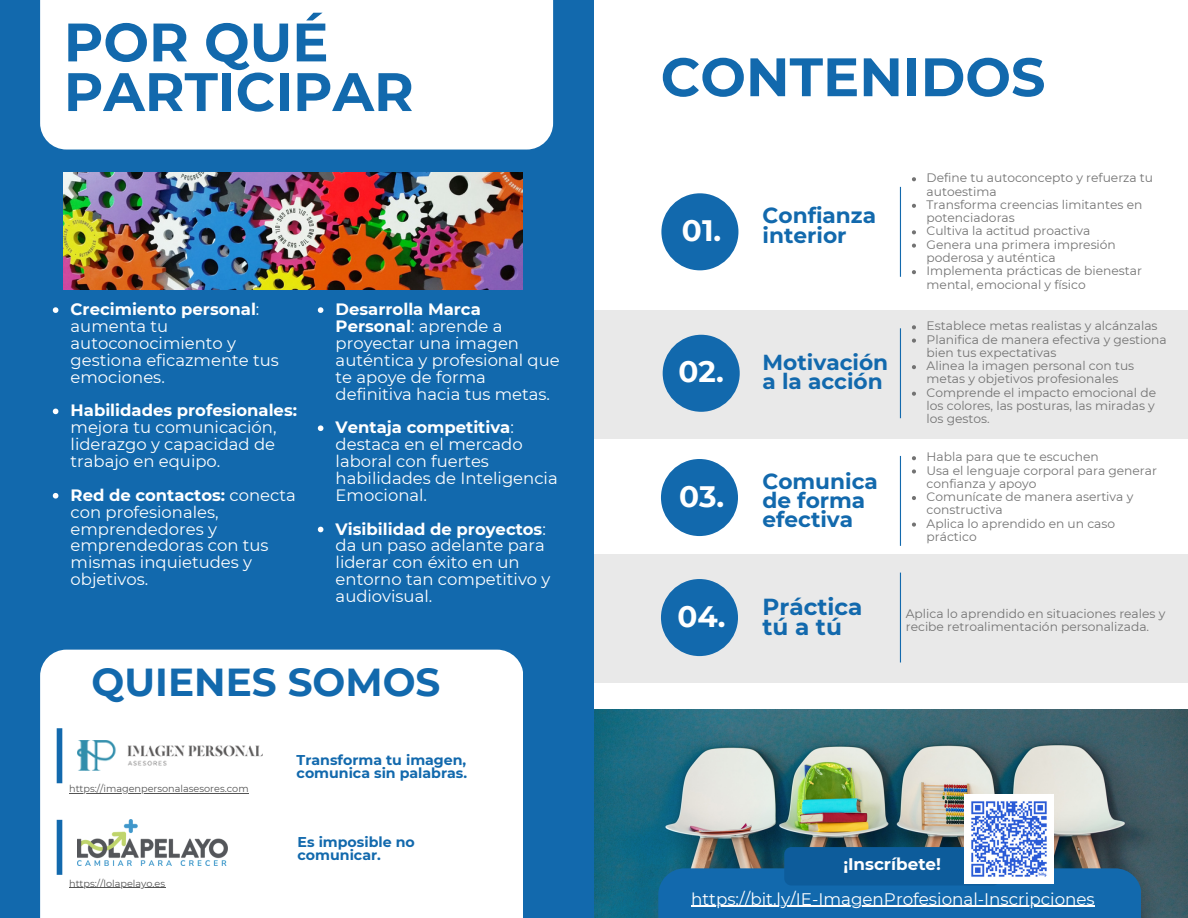
<style>
.page{position:relative;width:1188px;height:918px;background:#fff}
.page>*{position:absolute;margin:0;border:0;box-sizing:border-box;transform-origin:0 0}
.t1{font:700 54px/49.7px "Montserrat";color:#1269ad}
.t2{font:700 39px "Montserrat";color:#1269ad}
.t3{font:700 29.55px "Montserrat";color:#fff}
.t4{font:700 23.25px/20.2px "Montserrat";color:#1269ad}
.t5{font:700 21.75px/19.2px "Montserrat";color:#1269ad}
.t6{font:16.8px "Montserrat";color:#fff}
.t7{font:700 16.8px "Montserrat";color:#fff}
.t8{font:16.5px/16.8px "Montserrat";color:#fff}
.t9{font:700 16.5px "Montserrat";color:#fff}
.t10{font:700 14.25px/12.3px "Montserrat";color:#1269ad}
.t11{font:12.3px/13.2px "Montserrat";color:#737373}
.t12{font:9.75px "Montserrat";color:#545454}
.s1{font-weight:700}
</style>
<div class="page">
<div style="left:491px;top:310px;width:697px;height:128px;background:#e9e9e9"></div>
<div style="left:499px;top:554px;width:689px;height:129px;background:#e9e9e9"></div>
<div style="left:0;top:0;width:594px;height:918px;background:#1269ad"></div>
<img style="left:64px;top:172px;width:459px;height:117px">
<div style="left:40px;top:0;width:513px;height:150px;background:#fff"></div>
<div style="left:40px;top:650px;width:483px;height:268px;background:#fff"></div>
<img style="left:594px;top:710px;width:594px;height:208px">
<div style="left:658px;top:868px;width:483px;height:50px;background:#1269ad"></div>
<div style="left:784px;top:847px;width:216px;height:38px;background:#0d5c9b;border-radius:7px"></div>
<div style="left:57px;top:728px;width:5px;height:55px;background:#1269ad"></div>
<svg style="left:311px;top:51px;width:8px;height:11px"></svg>
<div style="left:661px;top:193px;width:77px;height:77px;background:#1269ad;border-radius:50%"></div>
<div style="left:661px;top:459px;width:77px;height:77px;background:#1269ad;border-radius:50%"></div>
<div style="left:663px;top:335px;width:77px;height:77px;background:#1269ad;border-radius:50%"></div>
<div style="left:661px;top:579px;width:77px;height:77px;background:#1269ad;border-radius:50%"></div>
<hr style="left:900px;top:187px;width:1px;height:90px;background:#1269ad">
<hr style="left:900px;top:573px;width:1px;height:90px;background:#1269ad">
<hr style="left:900px;top:456px;width:1px;height:90px;background:#1269ad">
<img style="left:78px;top:740px;width:184px;height:31px">
<div style="left:57px;top:820px;width:5px;height:55px;background:#1269ad"></div>
<img style="left:78px;top:820px;width:149px;height:46px">
<hr style="left:900px;top:328px;width:1px;height:90px;background:#1269ad">
<img style="left:965px;top:795px;width:89px;height:89px">
<svg style="left:53px;top:307px;width:5px;height:6px"></svg>
<svg style="left:53px;top:409px;width:5px;height:5px"></svg>
<svg style="left:53px;top:493px;width:5px;height:6px"></svg>
<svg style="left:318px;top:307px;width:5px;height:6px"></svg>
<svg style="left:318px;top:425px;width:5px;height:6px"></svg>
<svg style="left:318px;top:527px;width:5px;height:5px"></svg>
<svg style="left:912px;top:177px;width:4px;height:4px"></svg>
<svg style="left:912px;top:204px;width:4px;height:4px"></svg>
<svg style="left:912px;top:230px;width:4px;height:4px"></svg>
<svg style="left:912px;top:244px;width:4px;height:4px"></svg>
<svg style="left:912px;top:270px;width:4px;height:4px"></svg>
<hr style="left:691px;top:906px;width:404px;height:1px;background:#fff">
<hr style="left:69px;top:793px;width:180px;height:1px;background:#545454">
<hr style="left:69px;top:888px;width:96px;height:1px;background:#545454">
<svg style="left:912px;top:325px;width:4px;height:4px"></svg>
<svg style="left:912px;top:339px;width:4px;height:4px"></svg>
<svg style="left:912px;top:365px;width:4px;height:4px"></svg>
<svg style="left:912px;top:392px;width:4px;height:4px"></svg>
<svg style="left:912px;top:456px;width:4px;height:4px"></svg>
<svg style="left:912px;top:469px;width:4px;height:5px"></svg>
<svg style="left:912px;top:496px;width:4px;height:4px"></svg>
<svg style="left:912px;top:523px;width:4px;height:4px"></svg>
<h1 class="t1" style="left:64px;top:17px;width:351px">POR QUÉ<br>PARTICIPAR</h1>
<h3 class="t8" style="left:71px;top:301px;width:210px"><span class="s1">Crecimiento personal</span>: aumenta tu autoconocimiento y gestiona eficazmente tus emociones.</h3>
<h3 class="t9" style="left:71px;top:400px;width:228px">Habilidades profesionales:</h3>
<h3 class="t8" style="left:71px;top:419px;width:207px;text-align:justify">mejora tu comunicación, liderazgo y capacidad de trabajo en equipo.</h3>
<h3 class="t8" style="left:71px;top:486px;width:227px"><span class="s1">Red de contactos:</span> conecta con profesionales, emprendedores y emprendedoras con tus mismas inquietudes y objetivos.</h3>
<h3 class="t8" style="left:336px;top:301px;width:226px"><span class="s1">Desarrolla Marca<br>Personal</span>: aprende a proyectar una imagen auténtica y profesional que te apoye de forma definitiva hacia tus metas.</h3>
<h3 class="t8" style="left:336px;top:419px;width:224px"><span class="s1">Ventaja competitiva</span>: destaca en el mercado laboral con fuertes habilidades de Inteligencia<br>Emocional.</h3>
<h3 class="t8" style="left:336px;top:520px;width:216px"><span class="s1">Visibilidad de proyectos</span>: da un paso adelante para liderar con éxito en un entorno tan competitivo y audiovisual.</h3>
<h2 class="t2" style="left:92px;top:659px;width:350px">QUIENES SOMOS</h2>
<p class="t12" style="left:69px;top:782px;width:181px">https://imagenpersonalasesores.com</p>
<p class="t12" style="left:69px;top:877px;width:98px">https://lolapelayo.es</p>
<p class="t10" style="left:297px;top:754px;width:172px">Transforma tu imagen, comunica sin palabras.</p>
<p class="t10" style="left:298px;top:836px;width:119px">Es imposible no comunicar.</p>
<h1 class="t1" style="left:661px;top:52px;width:386px">CONTENIDOS</h1>
<h3 class="t3" style="left:682px;top:212px;width:41px">01.</h3>
<h3 class="t3" style="left:679px;top:354px;width:47px">02.</h3>
<h3 class="t3" style="left:679px;top:478px;width:47px">03.</h3>
<h3 class="t3" style="left:678px;top:598px;width:50px">04.</h3>
<h3 class="t5" style="left:763px;top:206px;width:115px">Confianza interior</h3>
<h3 class="t5" style="left:763px;top:352px;width:127px">Motivación a la acción</h3>
<h3 class="t5" style="left:762px;top:472px;width:117px">Comunica de forma efectiva</h3>
<p class="t11" style="left:927px;top:171px;width:228px">Define tu autoconcepto y refuerza tu autoestima<br>Transforma creencias limitantes en potenciadoras<br>Cultiva la actitud proactiva<br>Genera una primera impresión poderosa y auténtica<br>Implementa prácticas de bienestar mental, emocional y físico</p>
<p class="t11" style="left:927px;top:319px;width:242px">Establece metas realistas y alcánzalas<br>Planifica de manera efectiva y gestiona bien tus expectativas<br>Alinea la imagen personal con tus metas y objetivos profesionales<br>Comprende el impacto emocional de los colores, las posturas, las miradas y los gestos.</p>
<p class="t11" style="left:927px;top:450px;width:232px">Habla para que te escuchen<br>Usa el lenguaje corporal para generar confianza y apoyo<br>Comunícate de manera asertiva y constructiva<br>Aplica lo aprendido en un caso práctico</p>
<h3 class="t4" style="left:762px;top:597px;width:102px">Práctica tú a tú</h3>
<p class="t11" style="left:906px;top:608px;width:261px;line-height:12.3px">Aplica lo aprendido en situaciones reales y recibe retroalimentación personalizada.</p>
<h3 class="t7" style="left:843px;top:854px;width:99px">¡Inscríbete!</h3>
<h3 class="t6" style="left:691px;top:888px;width:405px">https://bit.ly/IE-ImagenProfesional-Inscripciones</h3>
</div>
